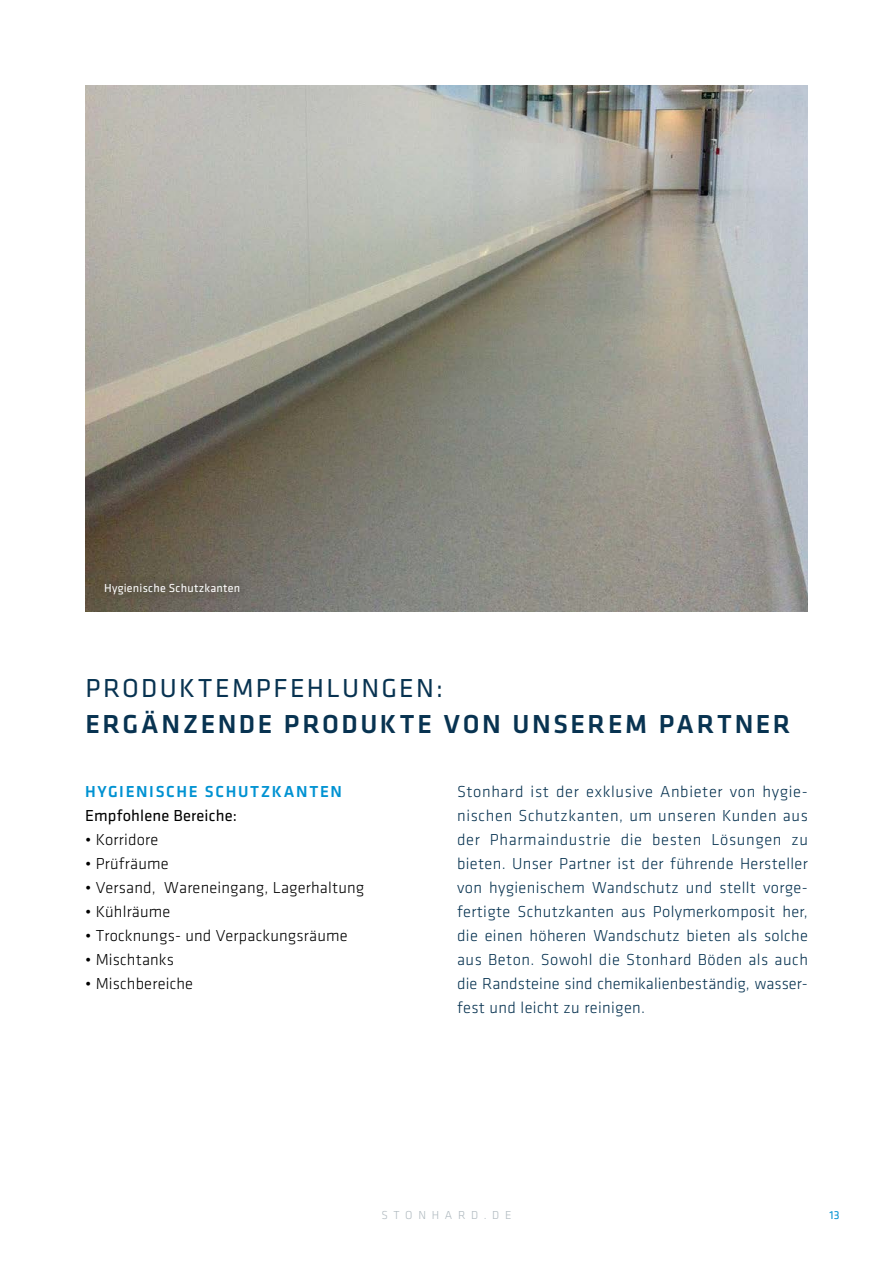
<style>
.page{position:relative;width:893px;height:1263px;background:#fff}
.page>*{position:absolute;margin:0;border:0;box-sizing:border-box;transform-origin:0 0}
.t1{font:500 27px "Klavika";letter-spacing:.095em;color:#083351}
.t2{font:27px "Klavika";letter-spacing:.085em;color:#083351}
.t3{font:300 16.5px/24px "Klavika";letter-spacing:.005em;color:#083351;text-align:justify}
.t4{font:300 16.5px "Klavika";letter-spacing:.01em;color:#000}
.t5{font:500 16.5px "Klavika";letter-spacing:.1em;color:#0092d2}
.t6{font:16.5px "Klavika";letter-spacing:.01em;color:#000}
.t7{font:12px "Klavika";letter-spacing:.02em;color:#fff}
.t8{font:300 12px "Klavika";letter-spacing:.475em;color:#afb9bf}
.t9{font:12px "Klavika";color:#0092d2}
</style>
<div class="page">
<img style="left:85px;top:85px;width:723px;height:526px">
<div style="left:94px;top:572px;width:157px;height:33px;background:#000;opacity:.5"></div>
<p class="t7" style="left:104px;top:580px;width:138px">Hygienische Schutzkanten</p>
<h1 class="t2" style="left:86px;top:671px;width:359px">PRODUKTEMPFEHLUNGEN:</h1>
<h1 class="t1" style="left:86px;top:706px;width:706px">ERGÄNZENDE PRODUKTE VON UNSEREM PARTNER</h1>
<p class="t5" style="left:85px;top:781px;width:259px">HYGIENISCHE SCHUTZKANTEN</p>
<p class="t6" style="left:85px;top:805px;width:153px">Empfohlene Bereiche:</p>
<p class="t4" style="left:85px;top:830px;width:75px">• Korridore</p>
<p class="t4" style="left:85px;top:854px;width:85px">• Prüfräume</p>
<p class="t4" style="left:85px;top:878px;width:281px">• Versand, Wareneingang, Lagerhaltung</p>
<p class="t4" style="left:85px;top:902px;width:87px">• Kühlräume</p>
<p class="t4" style="left:85px;top:926px;width:264px">• Trocknungs- und Verpackungsräume</p>
<p class="t4" style="left:85px;top:950px;width:91px">• Mischtanks</p>
<p class="t4" style="left:85px;top:974px;width:110px">• Mischbereiche</p>
<p class="t3" style="left:457px;top:780px;width:352px">Stonhard ist der exklusive Anbieter von hygie&shy;nischen Schutzkanten, um unseren Kunden aus der Pharmaindustrie die besten Lösungen zu bieten. Unser Partner ist der führende Hersteller von hygienischem Wandschutz und stellt vorge&shy;fertigte Schutzkanten aus Polymerkomposit her, die einen höheren Wandschutz bieten als solche aus Beton. Sowohl die Stonhard Böden als auch die Randsteine sind chemikalienbeständig, wasser&shy;fest und leicht zu reinigen.</p>
<p class="t8" style="left:381px;top:1207px;width:132px">STONHARD.DE</p>
<p class="t9" style="left:830px;top:1207px;width:12px">13</p>
</div>
